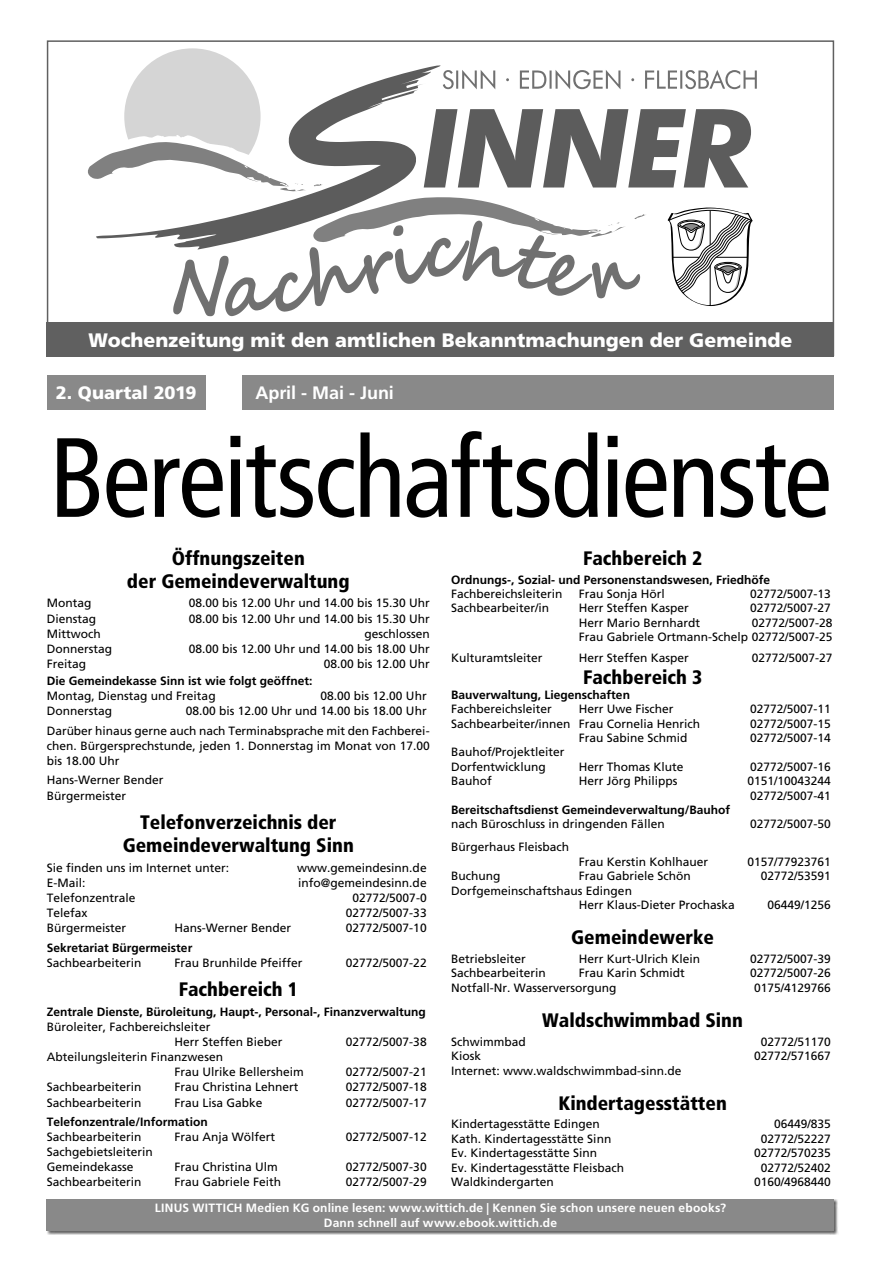
<style>
.page{position:relative;width:881px;height:1263px;background:#fff}
.page>*{position:absolute;margin:0;border:0;box-sizing:border-box;transform-origin:0 0}
.t1{font:condensed 112.5px "Frutiger LT";letter-spacing:-.02em;color:#000;scale:.96 1}
.t2{font:900 condensed 19.5px/23.2px "Frutiger LT";color:#000;text-align:center}
.t3{font:900 19.5px "Frutiger LT";color:#fff}
.t4{font:700 18px "Frutiger LT";letter-spacing:-.005em;color:#fff}
.t5{font:900 18px "Frutiger LT";color:#fff}
.t6{font:12px/15.1px "Frutiger LT";color:#000}
.t7{font:700 12px "Frutiger LT";color:#000}
.t8{font:700 12px/14.4px "Frutiger LT";letter-spacing:.015em;color:#fff;text-align:center}
</style>
<div class="page">
<div style="left:47px;top:322px;width:786px;height:34px;background:#606060"></div>
<svg style="left:88px;top:48px;width:668px;height:268px"></svg>
<div style="left:47px;top:40px;width:786px;height:316px;border:2px solid #606060"></div>
<div style="left:242px;top:375px;width:591px;height:34px;background:#898989"></div>
<div style="left:47px;top:375px;width:158px;height:34px;background:#898989"></div>
<img style="left:47px;top:1199px;width:790px;height:36px">
<div style="left:47px;top:1199px;width:786px;height:32px;background:#898989"></div>
<h2 class="t3" style="left:89px;top:328px;width:705px">Wochenzeitung mit den amtlichen Bekanntmachungen der Gemeinde</h2>
<h3 class="t5" style="left:56px;top:382px;width:142px">2. Quartal 2019</h3>
<h3 class="t4" style="left:255px;top:387px;width:140px">April - Mai - Juni</h3>
<h1 class="t1" style="left:49px;top:412px;width:816px">Bereitschaftsdienste</h1>
<h2 class="t2" style="left:127px;top:546px;width:224px">Öffnungszeiten<br>der Gemeindeverwaltung</h2>
<p class="t6" style="left:47px;top:596px;width:46px">Montag</p>
<p class="t6" style="left:189px;top:596px;width:242px">08.00 bis 12.00 Uhr und 14.00 bis 15.30 Uhr</p>
<p class="t6" style="left:47px;top:611px;width:51px">Dienstag</p>
<p class="t6" style="left:189px;top:611px;width:242px">08.00 bis 12.00 Uhr und 14.00 bis 15.30 Uhr</p>
<p class="t6" style="left:47px;top:626px;width:55px">Mittwoch</p>
<p class="t6" style="left:364px;top:626px;width:67px">geschlossen</p>
<p class="t6" style="left:47px;top:641px;width:67px">Donnerstag</p>
<p class="t6" style="left:189px;top:641px;width:242px">08.00 bis 12.00 Uhr und 14.00 bis 18.00 Uhr</p>
<p class="t6" style="left:47px;top:656px;width:41px">Freitag</p>
<p class="t6" style="left:323px;top:656px;width:108px">08.00 bis 12.00 Uhr</p>
<p class="t7" style="left:47px;top:677px;width:267px">Die Gemeindekasse Sinn ist wie folgt geöffnet:</p>
<p class="t6" style="left:47px;top:689px;width:170px">Montag, Dienstag und Freitag</p>
<p class="t6" style="left:320px;top:689px;width:108px">08.00 bis 12.00 Uhr</p>
<p class="t6" style="left:47px;top:704px;width:67px">Donnerstag</p>
<h2 class="t2" style="left:582px;top:546px;width:121px">Fachbereich 2</h2>
<p class="t7" style="left:451px;top:575px;width:320px">Ordnungs-, Sozial- und Personenstandswesen, Friedhöfe</p>
<p class="t6" style="left:451px;top:586px;width:113px">Fachbereichsleiterin</p>
<p class="t6" style="left:578px;top:586px;width:88px">Frau Sonja Hörl</p>
<p class="t6" style="left:749px;top:586px;width:82px">02772/5007-13</p>
<p class="t6" style="left:451px;top:601px;width:100px">Sachbearbeiter/in</p>
<p class="t6" style="left:578px;top:601px;width:112px">Herr Steffen Kasper</p>
<p class="t6" style="left:749px;top:601px;width:82px">02772/5007-27</p>
<p class="t6" style="left:578px;top:615px;width:123px">Herr Mario Bernhardt</p>
<p class="t6" style="left:578px;top:615px;width:255px;line-height:14.4px;text-align:right">02772/5007-28<br>Frau Gabriele Ortmann-Schelp 02772/5007-25</p>
<p class="t6" style="left:451px;top:650px;width:93px">Kulturamtsleiter</p>
<p class="t6" style="left:578px;top:650px;width:112px">Herr Steffen Kasper</p>
<p class="t6" style="left:751px;top:650px;width:82px">02772/5007-27</p>
<h2 class="t2" style="left:582px;top:666px;width:121px">Fachbereich 3</h2>
<p class="t7" style="left:451px;top:691px;width:180px">Bauverwaltung, Liegenschaften</p>
<p class="t6" style="left:451px;top:701px;width:102px">Fachbereichsleiter</p>
<p class="t6" style="left:578px;top:701px;width:96px">Herr Uwe Fischer</p>
<p class="t6" style="left:749px;top:701px;width:82px">02772/5007-11</p>
<p class="t6" style="left:451px;top:716px;width:250px">Sachbearbeiter/innen Frau Cornelia Henrich</p>
<p class="t6" style="left:749px;top:716px;width:82px">02772/5007-15</p>
<p class="t6" style="left:578px;top:730px;width:110px">Frau Sabine Schmid</p>
<p class="t6" style="left:749px;top:730px;width:82px">02772/5007-14</p>
<p class="t6" style="left:451px;top:745px;width:115px;line-height:14.4px">Bauhof/Projektleiter<br>Dorfentwicklung</p>
<p class="t6" style="left:47px;top:702px;width:384px;line-height:19.4px;text-align:right">08.00 bis 12.00 Uhr und 14.00 bis 18.00 Uhr<br>Darüber hinaus gerne auch nach Terminabsprache mit den Fachberei-</p>
<p class="t6" style="left:47px;top:738px;width:384px">chen. Bürgersprechstunde, jeden 1. Donnerstag im Monat von 17.00 bis 18.00 Uhr</p>
<p class="t6" style="left:47px;top:773px;width:118px">Hans-Werner Bender<br>Bürgermeister</p>
<h2 class="t2" style="left:123px;top:811px;width:232px">Telefonverzeichnis der<br>Gemeindeverwaltung Sinn</h2>
<p class="t6" style="left:47px;top:860px;width:184px">Sie finden uns im Internet unter:</p>
<p class="t6" style="left:297px;top:860px;width:131px">www.gemeindesinn.de</p>
<p class="t6" style="left:47px;top:875px;width:40px">E-Mail:</p>
<p class="t6" style="left:298px;top:875px;width:130px">info@gemeindesinn.de</p>
<p class="t6" style="left:47px;top:890px;width:90px">Telefonzentrale</p>
<p class="t6" style="left:352px;top:890px;width:76px">02772/5007-0</p>
<p class="t6" style="left:47px;top:905px;width:42px">Telefax</p>
<p class="t6" style="left:346px;top:905px;width:82px">02772/5007-33</p>
<p class="t6" style="left:47px;top:920px;width:81px">Bürgermeister</p>
<p class="t6" style="left:174px;top:920px;width:118px">Hans-Werner Bender</p>
<p class="t6" style="left:346px;top:920px;width:82px">02772/5007-10</p>
<p class="t7" style="left:47px;top:944px;width:147px">Sekretariat Bürgermeister</p>
<p class="t6" style="left:47px;top:955px;width:96px">Sachbearbeiterin</p>
<p class="t6" style="left:174px;top:955px;width:130px">Frau Brunhilde Pfeiffer</p>
<p class="t6" style="left:346px;top:955px;width:82px">02772/5007-22</p>
<h2 class="t2" style="left:179px;top:978px;width:121px">Fachbereich 1</h2>
<p class="t7" style="left:47px;top:1008px;width:380px">Zentrale Dienste, Büroleitung, Haupt-, Personal-, Finanzverwaltung</p>
<p class="t6" style="left:174px;top:1019px;width:110px;text-indent:-128px">Büroleiter, Fachbereichsleiter<br>Herr Steffen Bieber</p>
<p class="t6" style="left:578px;top:759px;width:106px">Herr Thomas Klute</p>
<p class="t6" style="left:749px;top:759px;width:82px">02772/5007-16</p>
<p class="t6" style="left:451px;top:773px;width:42px">Bauhof</p>
<p class="t6" style="left:578px;top:773px;width:100px">Herr Jörg Philipps</p>
<p class="t6" style="left:747px;top:774px;width:85px;line-height:14.4px">0151/10043244<br>02772/5007-41</p>
<p class="t7" style="left:451px;top:806px;width:280px">Bereitschaftsdienst Gemeindeverwaltung/Bauhof</p>
<p class="t6" style="left:451px;top:817px;width:215px">nach Büroschluss in dringenden Fällen</p>
<p class="t6" style="left:749px;top:817px;width:82px">02772/5007-50</p>
<p class="t6" style="left:451px;top:840px;width:120px">Bürgerhaus Fleisbach</p>
<p class="t6" style="left:578px;top:854px;width:131px">Frau Kerstin Kohlhauer</p>
<p class="t6" style="left:747px;top:854px;width:85px">0157/77923761</p>
<p class="t6" style="left:451px;top:868px;width:51px">Buchung</p>
<p class="t6" style="left:578px;top:868px;width:114px">Frau Gabriele Schön</p>
<p class="t6" style="left:760px;top:868px;width:72px">02772/53591</p>
<p class="t6" style="left:578px;top:883px;width:158px;line-height:14.4px;text-indent:-128px">Dorfgemeinschaftshaus Edingen<br>Herr Klaus-Dieter Prochaska</p>
<p class="t6" style="left:767px;top:897px;width:65px">06449/1256</p>
<h2 class="t2" style="left:571px;top:926px;width:144px">Gemeindewerke</h2>
<p class="t6" style="left:451px;top:951px;width:76px">Betriebsleiter</p>
<p class="t6" style="left:578px;top:951px;width:123px">Herr Kurt-Ulrich Klein</p>
<p class="t6" style="left:749px;top:951px;width:82px">02772/5007-39</p>
<p class="t6" style="left:451px;top:966px;width:96px">Sachbearbeiterin</p>
<p class="t6" style="left:578px;top:966px;width:108px">Frau Karin Schmidt</p>
<p class="t6" style="left:749px;top:966px;width:82px">02772/5007-26</p>
<p class="t6" style="left:451px;top:980px;width:167px">Notfall-Nr. Wasserversorgung</p>
<p class="t6" style="left:753px;top:980px;width:78px">0175/4129766</p>
<h2 class="t2" style="left:542px;top:1008px;width:202px">Waldschwimmbad Sinn</h2>
<p class="t6" style="left:451px;top:1034px;width:76px">Schwimmbad</p>
<p class="t6" style="left:760px;top:1034px;width:72px">02772/51170</p>
<p class="t6" style="left:451px;top:1048px;width:32px">Kiosk</p>
<p class="t6" style="left:753px;top:1048px;width:78px">02772/571667</p>
<p class="t6" style="left:451px;top:1063px;width:232px">Internet: www.waldschwimmbad-sinn.de</p>
<h2 class="t2" style="left:558px;top:1091px;width:170px">Kindertagesstätten</h2>
<p class="t6" style="left:451px;top:1117px;width:150px">Kindertagesstätte Edingen</p>
<p class="t6" style="left:773px;top:1117px;width:58px">06449/835</p>
<p class="t6" style="left:451px;top:1131px;width:162px">Kath. Kindertagesstätte Sinn</p>
<p class="t6" style="left:760px;top:1131px;width:72px">02772/52227</p>
<p class="t6" style="left:451px;top:1145px;width:148px">Ev. Kindertagesstätte Sinn</p>
<p class="t6" style="left:753px;top:1145px;width:78px">02772/570235</p>
<p class="t6" style="left:451px;top:1160px;width:174px">Ev. Kindertagesstätte Fleisbach</p>
<p class="t6" style="left:760px;top:1160px;width:72px">02772/52402</p>
<p class="t6" style="left:451px;top:1174px;width:104px">Waldkindergarten</p>
<p class="t6" style="left:753px;top:1174px;width:78px">0160/4968440</p>
<p class="t8" style="left:155px;top:1203px;width:572px">LINUS WITTICH Medien KG online lesen: www.wittich.de | Kennen Sie schon unsere neuen ebooks?<br>Dann schnell auf www.ebook.wittich.de</p>
<p class="t6" style="left:346px;top:1034px;width:82px">02772/5007-38</p>
<p class="t6" style="left:174px;top:1049px;width:131px;text-indent:-128px">Abteilungsleiterin Finanzwesen<br>Frau Ulrike Bellersheim</p>
<p class="t6" style="left:346px;top:1064px;width:82px">02772/5007-21</p>
<p class="t6" style="left:47px;top:1080px;width:96px">Sachbearbeiterin</p>
<p class="t6" style="left:174px;top:1080px;width:126px">Frau Christina Lehnert</p>
<p class="t6" style="left:346px;top:1080px;width:82px">02772/5007-18</p>
<p class="t6" style="left:47px;top:1095px;width:96px">Sachbearbeiterin</p>
<p class="t6" style="left:174px;top:1095px;width:90px">Frau Lisa Gabke</p>
<p class="t6" style="left:346px;top:1095px;width:82px">02772/5007-17</p>
<p class="t7" style="left:47px;top:1118px;width:162px">Telefonzentrale/Information</p>
<p class="t6" style="left:47px;top:1129px;width:96px">Sachbearbeiterin</p>
<p class="t6" style="left:174px;top:1129px;width:102px">Frau Anja Wölfert</p>
<p class="t6" style="left:346px;top:1129px;width:82px">02772/5007-12</p>
<p class="t6" style="left:47px;top:1144px;width:108px">Sachgebietsleiterin<br>Gemeindekasse</p>
<p class="t6" style="left:174px;top:1159px;width:105px">Frau Christina Ulm</p>
<p class="t6" style="left:346px;top:1159px;width:82px">02772/5007-30</p>
<p class="t6" style="left:47px;top:1175px;width:96px">Sachbearbeiterin</p>
<p class="t6" style="left:174px;top:1175px;width:108px">Frau Gabriele Feith</p>
<p class="t6" style="left:346px;top:1175px;width:82px">02772/5007-29</p>
</div>
